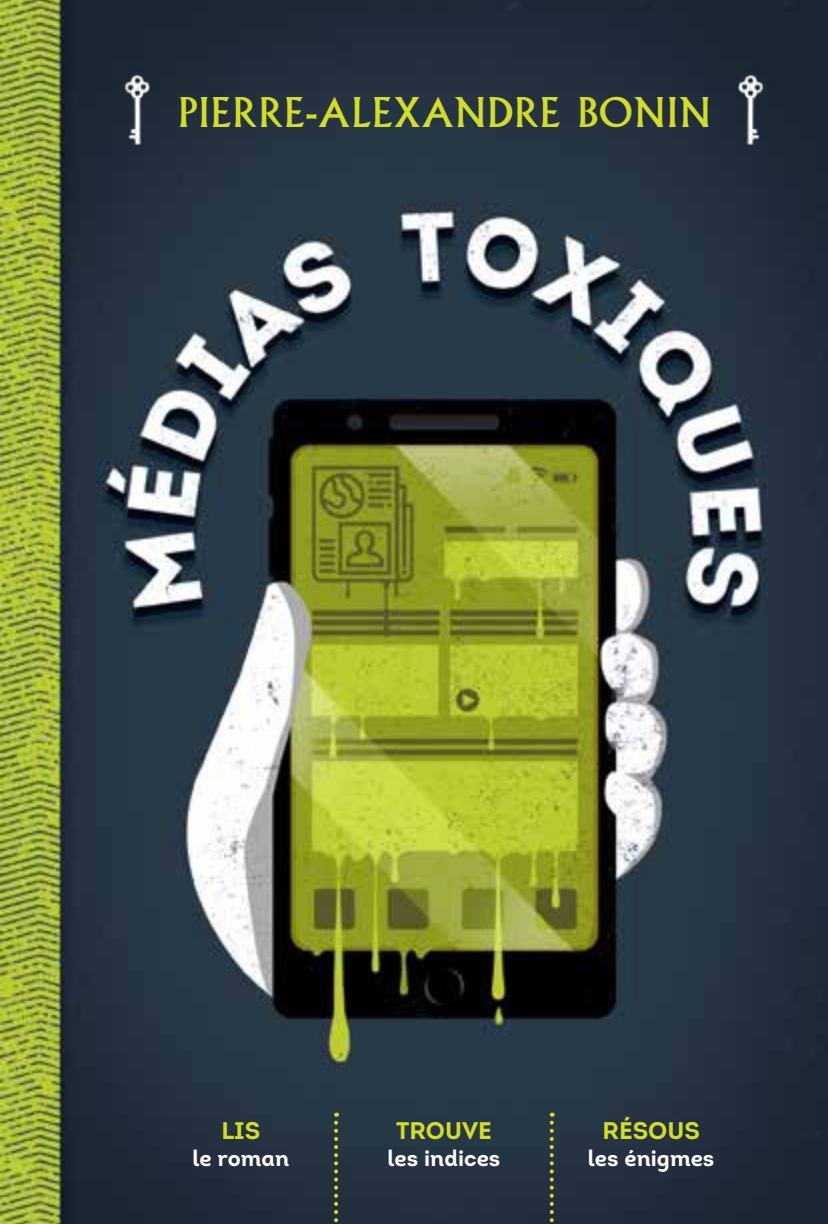
<style>
.page{position:relative;width:828px;height:1224px;background:#fff}
.page>*{position:absolute;margin:0;border:0;box-sizing:border-box;transform-origin:0 0}
.t1{font:40px "Albertus MT Std";letter-spacing:.03em;color:#d2de26}
.t2{font:24px "Intro Bold Alt";color:#d2de26}
.t3{font:22.4px "Intro Bold Alt";color:#fff}
</style>
<div class="page">
<img style="left:0;top:0;width:828px;height:1224px">
<img style="left:117px;top:66px;width:42px;height:89px">
<img style="left:730px;top:66px;width:42px;height:89px">
<svg style="left:550px;top:1123px;width:4px;height:101px"></svg>
<svg style="left:334px;top:1123px;width:4px;height:101px"></svg>
<h1 class="t1" style="left:178px;top:89px;width:535px">PIERRE-ALEXANDRE BONIN</h1>
<p class="t2" style="left:221px;top:1115px;width:40px">LIS</p>
<p class="t3" style="left:193px;top:1144px;width:98px">le roman</p>
<p class="t2" style="left:396px;top:1115px;width:97px">TROUVE</p>
<p class="t3" style="left:388px;top:1144px;width:114px">les indices</p>
<p class="t2" style="left:602px;top:1115px;width:99px">RÉSOUS</p>
<p class="t3" style="left:588px;top:1144px;width:128px">les énigmes</p>
</div>
